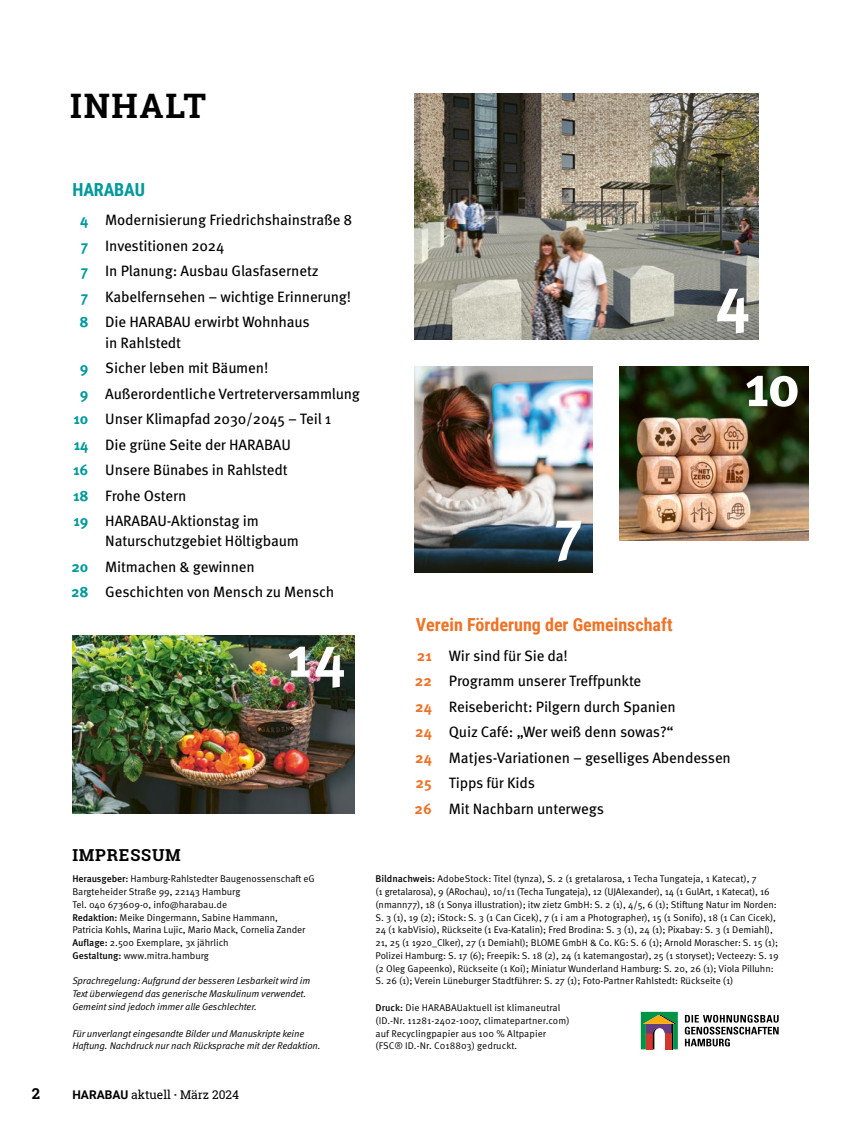
<style>
.page{position:relative;width:851px;height:1127px;background:#fff}
.page>*{position:absolute;margin:0;border:0;box-sizing:border-box;transform-origin:0 0}
.t1{font:700 63px "Meta Pro";color:#fff}
.t2{font:700 58.05px "Meta Pro";color:#fff}
.t3{font:700 57.6px "Meta Pro";color:#fff}
.t4{font:700 33.75px "Roboto Slab";letter-spacing:.05em;color:#000}
.t5{font:700 18px "Roboto Condensed";color:#ee7326}
.t6{font:700 18px "Roboto Condensed";letter-spacing:-.01em;color:#00999d}
.t7{font:700 16.5px "Roboto Slab";letter-spacing:.05em;color:#000}
.t8{font:15px/25.5px "Meta Pro";letter-spacing:-.01em;color:#000}
.t9{font:700 15px "Roboto Slab";color:#000}
.t10{font:12px "Roboto Slab";color:#000}
.t11{font:9.75px/12.8px "Meta Pro Norm";letter-spacing:-.005em;color:#000}
.t12{font:9.75px/12.8px "Meta Pro Norm Ita";letter-spacing:-.015em;color:#000}
.s1{font-weight:700;color:#00999d}
.s2{font-family:"Meta Pro";font-weight:500}
.s3{font-family:"Roboto";font-weight:700}
.s4{font-weight:700}
.s5{font-weight:700;color:#ee7326}
</style>
<div class="page">
<img style="left:619px;top:367px;width:189px;height:174px">
<img style="left:415px;top:94px;width:343px;height:245px">
<img style="left:72px;top:635px;width:282px;height:179px">
<img style="left:415px;top:367px;width:177px;height:206px">
<svg style="left:640px;top:1012px;width:37px;height:37px"></svg>
<svg style="left:684px;top:1015px;width:94px;height:31px"></svg>
<h3 class="t4" style="left:70px;top:83px;width:137px">INHALT</h3>
<h3 class="t6" style="left:72px;top:177px;width:74px">HARABAU</h3>
<h3 class="t8" style="left:79px;top:206px;width:274px"><span class="s1">4</span> Modernisierung Friedrichshainstraße 8<br><span class="s1">7</span> Investitionen 2024<br><span class="s1">7</span> In Planung: Ausbau Glasfasernetz<br><span class="s1">7</span> Kabelfernsehen – wichtige Erinnerung!<br><span class="s1">8</span> Die HARABAU erwirbt Wohnhaus</h3>
<h3 class="t8" style="left:105px;top:329px;width:77px">in Rahlstedt</h3>
<h3 class="t8" style="left:80px;top:354px;width:190px"><span class="s1">9</span> Sicher leben mit Bäumen!</h3>
<h3 class="t8" style="left:80px;top:380px;width:282px"><span class="s1">9</span> Außerordentliche Vertreterversammlung</h3>
<h3 class="t8" style="left:74px;top:405px;width:259px"><span class="s1">10</span> Unser Klimapfad 2030/2045 – Teil 1</h3>
<h3 class="t8" style="left:74px;top:431px;width:218px"><span class="s1">14</span> Die grüne Seite der HARABAU</h3>
<h3 class="t8" style="left:73px;top:456px;width:216px"><span class="s1">16</span> Unsere Bünabes in Rahlstedt</h3>
<h3 class="t8" style="left:73px;top:482px;width:115px"><span class="s1">18</span> Frohe Ostern</h3>
<h3 class="t8" style="left:73px;top:507px;width:187px"><span class="s1">19</span> HARABAU-Aktionstag im</h3>
<h3 class="t8" style="left:71px;top:527px;width:265px;text-indent:34px">Naturschutzgebiet Höltigbaum<br><span class="s1">20</span> Mitmachen &amp; gewinnen<br><span class="s1">28</span> Geschichten von Mensch zu Mensch</h3>
<h3 class="t7" style="left:72px;top:844px;width:110px">IMPRESSUM</h3>
<h3 class="t3" style="left:287px;top:612px;width:60px">14</h3>
<p class="t11" style="left:72px;top:872px;width:244px"><span class="s2">Herausgeber:</span> Hamburg-Rahlstedter Baugenossenschaft eG Bargteheider Straße 99, 22143 Hamburg<br>Tel. 040 673609-0, info@harabau.de<br><span class="s2">Redaktion:</span> Meike Dingermann, Sabine Hammann,<br>Patricia Kohls, Marina Lujic, Mario Mack, Cornelia Zander <span class="s2">Auflage:</span> 2.500 Exemplare, 3x jährlich<br><span class="s2">Gestaltung:</span> www.mitra.hamburg</p>
<p class="t12" style="left:72px;top:974px;width:239px">Sprachregelung: Aufgrund der besseren Lesbarkeit wird im<br>Text überwiegend das generische Maskulinum verwendet.<br>Gemeint sind jedoch immer alle Geschlechter.</p>
<p class="t12" style="left:72px;top:1026px;width:250px">Für unverlangt eingesandte Bilder und Manuskripte keine<br>Haftung. Nachdruck nur nach Rücksprache mit der Redaktion.</p>
<h3 class="t9" style="left:32px;top:1083px;width:10px">2</h3>
<p class="t10" style="left:72px;top:1086px;width:168px"><span class="s3">HARABAU</span> aktuell <span class="s4">·</span> März 2024</p>
<h1 class="t1" style="left:715px;top:250px;width:36px">4</h1>
<h2 class="t2" style="left:744px;top:340px;width:57px">10</h2>
<h3 class="t3" style="left:554px;top:485px;width:30px">7</h3>
<h3 class="t5" style="left:416px;top:612px;width:258px">Verein Förderung der Gemeinschaft</h3>
<h3 class="t8" style="left:414px;top:642px;width:318px"><span class="s5">21</span> Wir sind für Sie da!<br><span class="s5">22</span> Programm unserer Treffpunkte<br><span class="s5">24</span> Reisebericht: Pilgern durch Spanien<br><span class="s5">24</span> Quiz Café: „Wer weiß denn sowas?“<br><span class="s5">24</span> Matjes-Variationen – geselliges Abendessen<br><span class="s5">25</span> Tipps für Kids<br><span class="s5">26</span> Mit Nachbarn unterwegs</h3>
<p class="t11" style="left:375px;top:872px;width:404px"><span class="s2">Bildnachweis:</span> AdobeStock: Titel (tynza), S. 2 (1 gretalarosa, 1 Techa Tungateja, 1 Katecat), 7<br>(1 gretalarosa), 9 (ARochau), 10/11 (Techa Tungateja), 12 (UJAlexander), 14 (1 GulArt, 1 Katecat), 16 (nmann77), 18 (1 Sonya illustration); itw zietz GmbH: S. 2 (1), 4/5, 6 (1); Stiftung Natur im Norden:<br>S. 3 (1), 19 (2); iStock: S. 3 (1 Can Cicek), 7 (1 i am a Photographer), 15 (1 Sonifo), 18 (1 Can Cicek), 24 (1 kabVisio), Rückseite (1 Eva-Katalin); Fred Brodina: S. 3 (1), 24 (1); Pixabay: S. 3 (1 Demiahl), 21, 25 (1 1920_Clker), 27 (1 Demiahl); BLOME GmbH &amp; Co. KG: S. 6 (1); Arnold Morascher: S. 15 (1); Polizei Hamburg: S. 17 (6); Freepik: S. 18 (2), 24 (1 katemangostar), 25 (1 storyset); Vecteezy: S. 19 (2 Oleg Gapeenko), Rückseite (1 Koi); Miniatur Wunderland Hamburg: S. 20, 26 (1); Viola Pilluhn:<br>S. 26 (1); Verein Lüneburger Stadtführer: S. 27 (1); Foto-Partner Rahlstedt: Rückseite (1)</p>
<p class="t11" style="left:375px;top:1001px;width:195px"><span class="s2">Druck:</span> Die HARABAUaktuell ist klimaneutral (ID.-Nr. 11281-2402-1007, climatepartner.com) auf Recyclingpapier aus 100 % Altpapier (FSC® ID.-Nr. C018803) gedruckt.</p>
</div>
